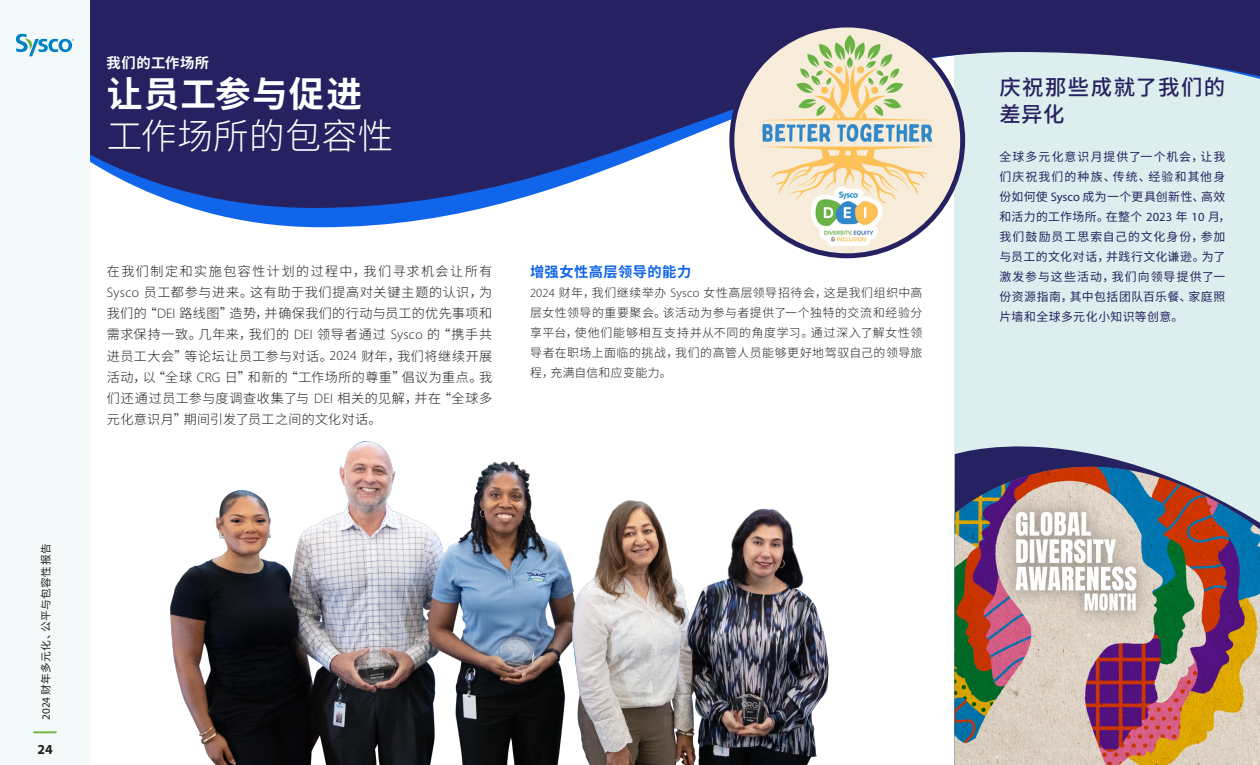
<style>
.page{position:relative;width:1260px;height:765px;background:#fff}
.page>*{position:absolute;margin:0;border:0;box-sizing:border-box;transform-origin:0 0}
.H1-30pt_Header{font:300 35.62px/42.5px "Noto Sans CJ Ksc";letter-spacing:.01em;color:#fff}
.H1-18pt_Header{font:500 21.38px/27.5px "Noto Sans CJ Ksc";letter-spacing:.07em;color:#262261}
.P-12pt_Paragrah_Section_Head{font:700 14.25px "Noto Sans CJ Ksc";letter-spacing:.03em;color:#1165eb}
.t1{font:700 14.25px "Noto Sans CJ Ksc";letter-spacing:.045em;color:#fff}
.t2{font:700 13.75px "Myriad Pro";color:#231f20}
.P-11pt_Body_Copy{font:300 13px/21.2px "Noto Sans CJ Ksc";letter-spacing:.035em;color:#231f20;text-align:justify}
.P-10pt_Body_Copy{font:11.88px/20px "Noto Sans CJ Ksc";letter-spacing:.055em;color:#262261}
.P-12pt_Paragrah_Section_Head-2{font:300 11.88px/20px "Noto Sans CJ Ksc";letter-spacing:.045em;color:#231f20;text-align:justify}
.t3{font:10.75px "Noto Sans CJ Ksc";letter-spacing:.035em;color:#231f20}
.s1{font-family:"Myriad Pro";font-size:11.25px}
.s2{font-weight:700}
.s3{font-family:"Myriad Pro";font-size:13.75px}
.s4{font-family:"Myriad Pro";font-size:12.5px}
</style>
<div class="page">
<img style="left:170px;top:441px;width:659px;height:324px">
<div style="left:954px;top:0;width:306px;height:765px;background:#dceeed"></div>
<svg style="left:954px;top:446px;width:187px;height:21px;fill:#262261"></svg>
<img style="left:954px;top:467px;width:306px;height:298px">
<svg style="left:192px;top:208px;width:752px;height:19px"></svg>
<svg style="left:90px;top:0;width:1170px;height:208px;fill:#262261"></svg>
<img style="left:732px;top:25px;width:231px;height:231px;border-radius:115px">
<div style="left:729px;top:23px;width:236px;height:235px;border:5px solid #262261;border-radius:50%"></div>
<div style="left:0;top:0;width:90px;height:765px;background:#f4faf9"></div>
<hr style="left:33px;top:731px;width:24px;height:2px;background:#6db33f">
<svg style="left:16px;top:34px;width:58px;height:22px"></svg>
<p class="t3" style="left:40px;top:720px;width:178px;rotate:-90deg"><span class="s1">2024</span> 财年多元化、公平与包容性报告</p>
<p class="t2" style="left:37px;top:740px;width:17px">24</p>
<p class="t1" style="left:107px;top:55px;width:104px">我们的工作场所</p>
<p class="H1-30pt_Header" style="left:107px;top:73px;width:288px"><span class="s2">让员工参与促进</span>工作场所的包容性</p>
<p class="P-11pt_Body_Copy" style="left:107px;top:261px;width:387px">在我们制定和实施包容性计划的过程中，我们寻求机会让所有<span class="s3">Sysco</span> 员工都参与进来。这有助于我们提高对关键主题的认识，为我们的“<span class="s3">DEI</span> 路线图”造势，并确保我们的行动与员工的优先事项和需求保持一致。几年来，我们的 <span class="s3">DEI</span> 领导者通过 <span class="s3">Sysco</span> 的“携手共进员工大会”等论坛让员工参与对话。<span class="s3">2024</span> 财年，我们将继续开展活动，以“全球 <span class="s3">CRG</span> 日”和新的“工作场所的尊重”倡议为重点。我们还通过员工参与度调查收集了与 <span class="s3">DEI</span> 相关的见解，并在“全球多元化意识月”期间引发了员工之间的文化对话。</p>
<p class="P-12pt_Paragrah_Section_Head" style="left:530px;top:263px;width:163px">增强女性高层领导的能力</p>
<p class="P-12pt_Paragrah_Section_Head-2" style="left:530px;top:283px;width:394px"><span class="s4">2024</span> 财年，我们继续举办 <span class="s4">Sysco</span> 女性高层领导招待会，这是我们组织中高层女性领导的重要聚会。该活动为参与者提供了一个独特的交流和经验分享平台，使他们能够相互支持并从不同的角度学习。通过深入了解女性领导者在职场上面临的挑战，我们的高管人员能够更好地驾驭自己的领导旅程，充满自信和应变能力。</p>
<p class="H1-18pt_Header" style="left:999px;top:74px;width:227px">庆祝那些成就了我们的差异化</p>
<p class="P-10pt_Body_Copy" style="left:999px;top:147px;width:233px">全球多元化意识月提供了一个机会，让我们庆祝我们的种族、传统、经验和其他身份如何使 <span class="s4">Sysco</span> 成为一个更具创新性、高效和活力的工作场所。在整个 <span class="s4">2023</span> 年 <span class="s4">10</span> 月，我们鼓励员工思索自己的文化身份，参加与员工的文化对话，并践行文化谦逊。为了激发参与这些活动，我们向领导提供了一份资源指南，其中包括团队百乐餐、家庭照片墙和全球多元化小知识等创意。</p>
</div>
